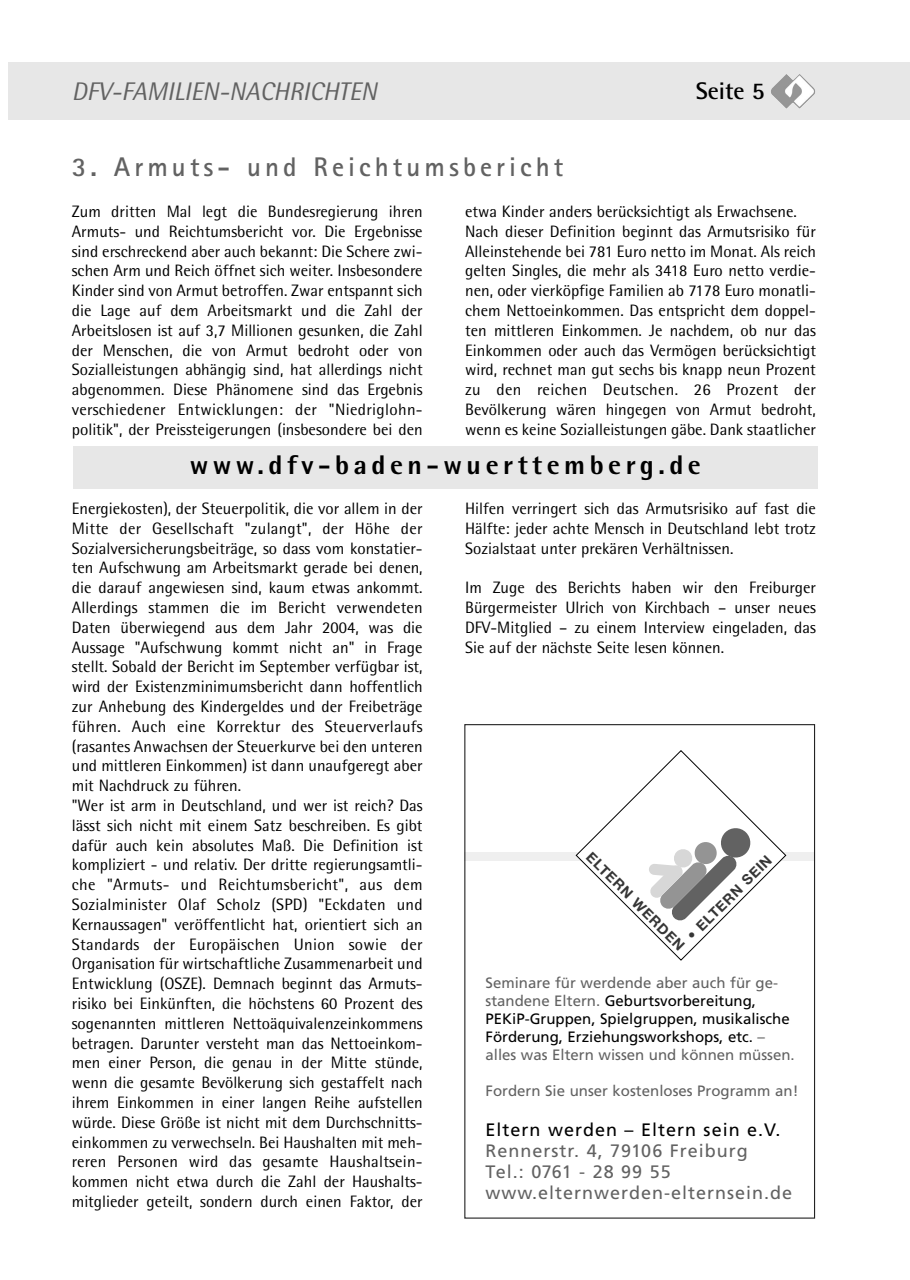
<style>
.page{position:relative;width:910px;height:1280px;background:#fff}
.page>*{position:absolute;margin:0;border:0;box-sizing:border-box;transform-origin:0 0}
.t1{font:800 27px "Rotis Semi Sans";letter-spacing:.165em;color:#000}
.t2{font:700 27px "Rotis Sans Serif";letter-spacing:.15em;color:#626262}
.t3{font:italic 25.5px "Rotis Semi Sans";color:#626262}
.t4{font:700 24px "Rotis Semi Sans";color:#000}
.t5{font:18px/21px "Frutiger";letter-spacing:.055em;color:#626262}
.t6{font:18px "Frutiger";letter-spacing:.055em;color:#000}
.t7{font:16.5px/19.8px "Rotis Semi Sans";color:#000;text-align:justify}
.t8{font:15px/18px "Frutiger";color:#000}
.t9{font:15px "Frutiger";color:#626262}
.t10{font:700 14.25px "Helvetica Neue";color:#363636}
.s1{color:#626262}
</style>
<div class="page">
<div style="left:8px;top:63px;width:901px;height:57px;background:#e7e7e7"></div>
<img style="left:771px;top:74px;width:44px;height:35px">
<div style="left:73px;top:446px;width:744px;height:43px;background:#e7e7e7"></div>
<div style="left:464px;top:852px;width:351px;height:9px;background:#efefef"></div>
<svg style="left:575px;top:750px;width:212px;height:211px"></svg>
<h2 class="t3" style="left:72px;top:76px;width:307px">DFV-FAMILIEN-NACHRICHTEN</h2>
<h3 class="t4" style="left:696px;top:76px;width:71px">Seite 5</h3>
<h1 class="t2" style="left:72px;top:150px;width:493px">3. Armuts- und Reichtumsbericht</h1>
<p class="t7" style="left:72px;top:201px;width:352px">Zum dritten Mal legt die Bundesregierung ihren Armuts- und Reichtumsbericht vor. Die Ergebnisse sind erschreckend aber auch bekannt: Die Schere zwi&shy;schen Arm und Reich öffnet sich weiter. Insbesondere Kinder sind von Armut betroffen. Zwar entspannt sich die Lage auf dem Arbeitsmarkt und die Zahl der Arbeitslosen ist auf 3,7 Millionen gesunken, die Zahl der Menschen, die von Armut bedroht oder von Sozialleistungen abhängig sind, hat allerdings nicht abgenommen. Diese Phänomene sind das Ergebnis verschiedener Entwicklungen: der "Niedriglohn&shy;politik", der Preissteigerungen (insbesondere bei den</p>
<p class="t7" style="left:465px;top:201px;width:352px;text-align:left">etwa Kinder anders berücksichtigt als Erwachsene.<br>Nach dieser Definition beginnt das Armutsrisiko für Alleinstehende bei 781 Euro netto im Monat. Als reich gelten Singles, die mehr als 3418 Euro netto verdie&shy;nen, oder vierköpfige Familien ab 7178 Euro monatli&shy;chem Nettoeinkommen. Das entspricht dem doppel&shy;ten mittleren Einkommen. Je nachdem, ob nur das Einkommen oder auch das Vermögen berücksichtigt wird, rechnet man gut sechs bis knapp neun Prozent zu den reichen Deutschen. 26 Prozent der Bevölkerung wären hingegen von Armut bedroht, wenn es keine Sozialleistungen gäbe. Dank staatlicher</p>
<h1 class="t1" style="left:190px;top:448px;width:512px">www.dfv-baden-wuerttemberg.de</h1>
<p class="t7" style="left:72px;top:498px;width:352px;text-align:left">Energiekosten), der Steuerpolitik, die vor allem in der Mitte der Gesellschaft "zulangt", der Höhe der Sozialversicherungsbeiträge, so dass vom konstatier&shy;ten Aufschwung am Arbeitsmarkt gerade bei denen, die darauf angewiesen sind, kaum etwas ankommt.<br>Allerdings stammen die im Bericht verwendeten Daten überwiegend aus dem Jahr 2004, was die Aussage "Aufschwung kommt nicht an" in Frage stellt. Sobald der Bericht im September verfügbar ist, wird der Existenzminimumsbericht dann hoffentlich zur Anhebung des Kindergeldes und der Freibeträge führen. Auch eine Korrektur des Steuerverlaufs (rasantes Anwachsen der Steuerkurve bei den unteren und mittleren Einkommen) ist dann unaufgeregt aber mit Nachdruck zu führen.<br>"Wer ist arm in Deutschland, und wer ist reich? Das lässt sich nicht mit einem Satz beschreiben. Es gibt dafür auch kein absolutes Maß. Die Definition ist kompliziert - und relativ. Der dritte regierungsamtli&shy;che "Armuts- und Reichtumsbericht", aus dem Sozialminister Olaf Scholz (SPD) "Eckdaten und Kernaussagen" veröffentlicht hat, orientiert sich an Standards der Europäischen Union sowie der Organisation für wirtschaftliche Zusammenarbeit und Entwicklung (OSZE). Demnach beginnt das Armuts&shy;risiko bei Einkünften, die höchstens 60 Prozent des sogenannten mittleren Nettoäquivalenzeinkommens betragen. Darunter versteht man das Nettoeinkom&shy;men einer Person, die genau in der Mitte stünde, wenn die gesamte Bevölkerung sich gestaffelt nach ihrem Einkommen in einer langen Reihe aufstellen würde. Diese Größe ist nicht mit dem Durchschnitts&shy;einkommen zu verwechseln. Bei Haushalten mit meh&shy;reren Personen wird das gesamte Haushaltsein&shy;kommen nicht etwa durch die Zahl der Haushalts&shy;mitglieder geteilt, sondern durch einen Faktor, der</p>
<p class="t7" style="left:465px;top:498px;width:352px">Hilfen verringert sich das Armutsrisiko auf fast die Hälfte: jeder achte Mensch in Deutschland lebt trotz Sozialstaat unter prekären Verhältnissen.</p>
<p class="t7" style="left:465px;top:577px;width:352px">Im Zuge des Berichts haben wir den Freiburger Bürgermeister Ulrich von Kirchbach – unser neues DFV-Mitglied – zu einem Interview eingeladen, das Sie auf der nächste Seite lesen können.</p>
<p class="t10" style="left:595px;top:848px;width:133px;rotate:45deg">ELTERN WERDEN</p>
<p class="t10" style="left:683px;top:931px;width:115px;rotate:-45deg">• ELTERN SEIN</p>
<p class="t8" style="left:486px;top:974px;width:311px"><span class="s1">Seminare für werdende aber auch für ge&shy;standene Eltern.</span> Geburtsvorbereitung, PEKiP-Gruppen, Spielgruppen, musikalische Förderung, Erziehungsworkshops, etc. <span class="s1">– alles was Eltern wissen und können müssen.</span></p>
<p class="t9" style="left:486px;top:1082px;width:314px">Fordern Sie unser kostenloses Programm an!</p>
<p class="t6" style="left:486px;top:1119px;width:296px">Eltern werden – Eltern sein e.V.</p>
<p class="t5" style="left:486px;top:1140px;width:308px">Rennerstr. 4, 79106 Freiburg<br>Tel.: 0761 - 28 99 55 www.elternwerden-elternsein.de</p>
</div>
